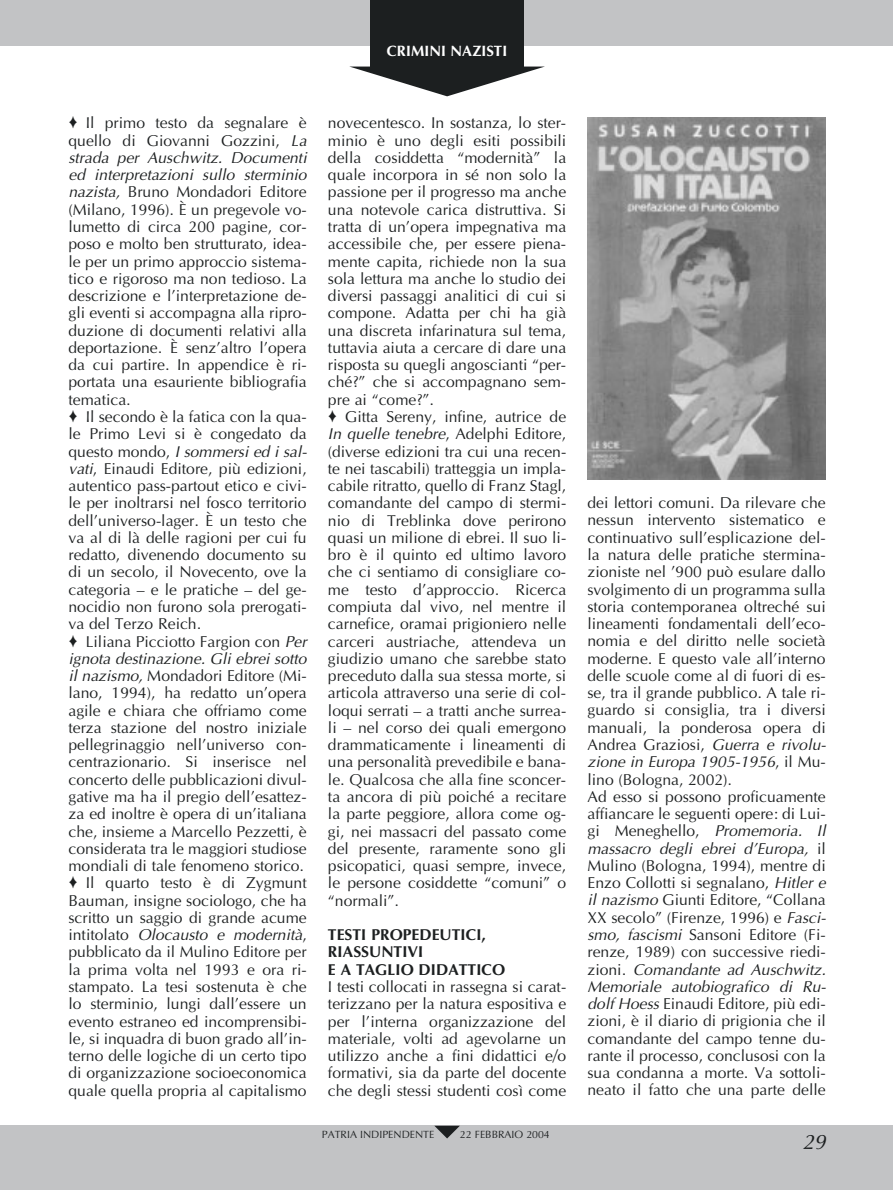
<style>
.page{position:relative;width:893px;height:1190px;background:#fff}
.page>*{position:absolute;margin:0;border:0;box-sizing:border-box;transform-origin:0 0}
.t1{font:italic 21px "Optima";color:#1c1f20}
.t2{font:15.75px/17.2px "Optima";color:#1c1f20}
.t3{font:700 15.75px/17.2px "Optima";color:#1c1f20}
.t4{font:700 15px "Optima";color:#fff}
.t5{font:10.5px "Optima";color:#1c1f20}
.s1{font-style:italic}
</style>
<div class="page">
<div style="left:0;top:0;width:892px;height:45px;background:#c2c3c5"></div>
<div style="left:0;top:1125px;width:892px;height:65px;background:#c2c3c5"></div>
<div style="left:370px;top:0;width:153px;height:67px;background:#1c1f20"></div>
<svg style="left:351px;top:67px;width:192px;height:29px"></svg>
<svg style="left:434px;top:1125px;width:26px;height:13px"></svg>
<img style="left:587px;top:118px;width:238px;height:361px">
<p class="t4" style="left:387px;top:44px;width:122px">CRIMINI NAZISTI</p>
<p class="t2" style="left:68px;top:116px;width:240px">♦ Il primo testo da segnalare è quello di Giovanni Gozzini, <span class="s1">La strada per Auschwitz. Documenti ed interpretazioni sullo sterminio nazista,</span> Bruno Mondadori Editore (Milano, 1996). È un pregevole vo&shy;lumetto di circa 200 pagine, cor&shy;poso e molto ben strutturato, idea&shy;le per un primo approccio sistema&shy;tico e rigoroso ma non tedioso. La descrizione e l’interpretazione de&shy;gli eventi si accompagna alla ripro&shy;duzione di documenti relativi alla deportazione. È senz’altro l’opera da cui partire. In appendice è ri&shy;portata una esauriente bibliografia tematica.<br>♦ Il secondo è la fatica con la qua&shy;le Primo Levi si è congedato da questo mondo, <span class="s1">I sommersi ed i sal&shy;vati</span>, Einaudi Editore, più edizioni, autentico pass-partout etico e civi&shy;le per inoltrarsi nel fosco territorio dell’universo-lager. È un testo che va al di là delle ragioni per cui fu redatto, divenendo documento su di un secolo, il Novecento, ove la categoria – e le pratiche – del ge&shy;nocidio non furono sola prerogati&shy;va del Terzo Reich.<br>♦ Liliana Picciotto Fargion con <span class="s1">Per ignota destinazione. Gli ebrei sotto il nazismo,</span> Mondadori Editore (Mi&shy;lano, 1994), ha redatto un’opera agile e chiara che offriamo come terza stazione del nostro iniziale pellegrinaggio nell’universo con&shy;centrazionario. Si inserisce nel concerto delle pubblicazioni divul&shy;gative ma ha il pregio dell’esattez&shy;za ed inoltre è opera di un’italiana che, insieme a Marcello Pezzetti, è considerata tra le maggiori studiose mondiali di tale fenomeno storico. ♦ Il quarto testo è di Zygmunt Bauman, insigne sociologo, che ha scritto un saggio di grande acume intitolato <span class="s1">Olocausto e modernità</span>, pubblicato da il Mulino Editore per la prima volta nel 1993 e ora ri&shy;stampato. La tesi sostenuta è che lo sterminio, lungi dall’essere un evento estraneo ed incomprensibi&shy;le, si inquadra di buon grado all’in&shy;terno delle logiche di un certo tipo di organizzazione socioeconomica quale quella propria al capitalismo</p>
<p class="t2" style="left:328px;top:116px;width:240px">novecentesco. In sostanza, lo ster&shy;minio è uno degli esiti possibili della cosiddetta “modernità” la quale incorpora in sé non solo la passione per il progresso ma anche una notevole carica distruttiva. Si tratta di un’opera impegnativa ma accessibile che, per essere piena&shy;mente capita, richiede non la sua sola lettura ma anche lo studio dei diversi passaggi analitici di cui si compone. Adatta per chi ha già una discreta infarinatura sul tema, tuttavia aiuta a cercare di dare una risposta su quegli angoscianti “per&shy;ché?” che si accompagnano sem&shy;pre ai “come?”.<br>♦ Gitta Sereny, infine, autrice de <span class="s1">In quelle tenebre</span>, Adelphi Editore, (diverse edizioni tra cui una recen&shy;te nei tascabili) tratteggia un impla&shy;cabile ritratto, quello di Franz Stagl, comandante del campo di stermi&shy;nio di Treblinka dove perirono quasi un milione di ebrei. Il suo li&shy;bro è il quinto ed ultimo lavoro che ci sentiamo di consigliare co&shy;me testo d’approccio. Ricerca compiuta dal vivo, nel mentre il carnefice, oramai prigioniero nelle carceri austriache, attendeva un giudizio umano che sarebbe stato preceduto dalla sua stessa morte, si articola attraverso una serie di col&shy;loqui serrati – a tratti anche surrea&shy;li – nel corso dei quali emergono drammaticamente i lineamenti di una personalità prevedibile e bana&shy;le. Qualcosa che alla fine sconcer&shy;ta ancora di più poiché a recitare la parte peggiore, allora come og&shy;gi, nei massacri del passato come del presente, raramente sono gli psicopatici, quasi sempre, invece, le persone cosiddette “comuni” o “normali”.</p>
<p class="t3" style="left:328px;top:927px;width:179px">TESTI PROPEDEUTICI,<br>RIASSUNTIVI<br>E A TAGLIO DIDATTICO</p>
<p class="t2" style="left:328px;top:979px;width:240px;text-align:justify">I testi collocati in rassegna si carat&shy;terizzano per la natura espositiva e per l’interna organizzazione del materiale, volti ad agevolarne un utilizzo anche a fini didattici e/o formativi, sia da parte del docente che degli stessi studenti così come</p>
<p class="t5" style="left:322px;top:1130px;width:114px">PATRIA INDIPENDENTE</p>
<p class="t5" style="left:460px;top:1130px;width:91px">22 FEBBRAIO 2004</p>
<p class="t2" style="left:587px;top:496px;width:240px">dei lettori comuni. Da rilevare che nessun intervento sistematico e continuativo sull’esplicazione del&shy;la natura delle pratiche stermina&shy;zioniste nel ’900 può esulare dallo svolgimento di un programma sulla storia contemporanea oltreché sui lineamenti fondamentali dell’eco&shy;nomia e del diritto nelle società moderne. E questo vale all’interno delle scuole come al di fuori di es&shy;se, tra il grande pubblico. A tale ri&shy;guardo si consiglia, tra i diversi manuali, la ponderosa opera di Andrea Graziosi, <span class="s1">Guerra e rivolu&shy;zione in Europa 1905-1956</span>, il Mu&shy;lino (Bologna, 2002).<br>Ad esso si possono proficuamente affiancare le seguenti opere: di Lui&shy;gi Meneghello, <span class="s1">Promemoria. Il massacro degli ebrei d’Europa,</span> il Mulino (Bologna, 1994), mentre di Enzo Collotti si segnalano, <span class="s1">Hitler e il nazismo</span> Giunti Editore, “Collana XX secolo” (Firenze, 1996) e <span class="s1">Fasci&shy;smo, fascismi</span> Sansoni Editore (Fi&shy;renze, 1989) con successive riedi&shy;zioni. <span class="s1">Comandante ad Auschwitz.<br>Memoriale autobiografico di Ru&shy;dolf Hoess</span> Einaudi Editore, più edi&shy;zioni, è il diario di prigionia che il comandante del campo tenne du&shy;rante il processo, conclusosi con la sua condanna a morte. Va sottoli&shy;neato il fatto che una parte delle</p>
<h1 class="t1" style="left:802px;top:1132px;width:25px">29</h1>
</div>
